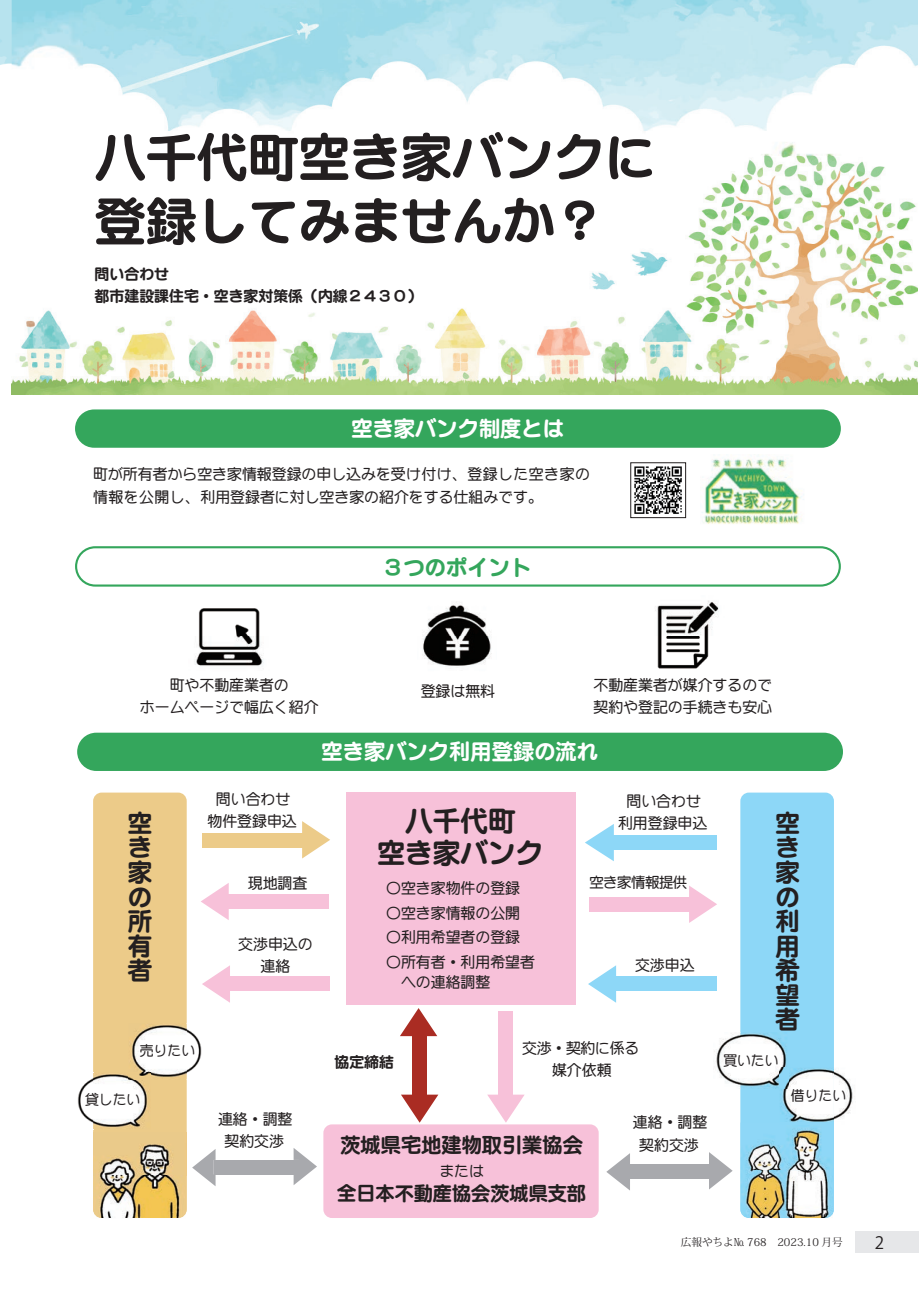
<style>
.page{position:relative;width:919px;height:1289px;background:#fff}
.page>*{position:absolute;margin:0;border:0;box-sizing:border-box;transform-origin:0 0}
.t1{font:51px/63.8px "FG Maru Gothic Ca U";color:#231f20}
.t2{font:27.6px "FG Maru Gothic Ca U";color:#231f20}
.t3{font:24.45px/24.5px "FG Maru Gothic Ca U";color:#231f20;text-align:justify}
.t4{font:21.3px "FG Maru Gothic Ca U";color:#fff}
.t5{font:21.3px "FG Maru Gothic Ca U";color:#34a65c}
.t6{font:20.25px "FG Maru Gothic Ca U";color:#231f20}
.t7{font:19.2px "FG Maru Gothic Ca U";color:#231f20}
.t8{font:16.95px "Koz Go Pr 6 N";color:#231f20}
.t9{font:14.85px/22.4px "FG Maru Gothic Ca M";color:#231f20;text-align:center}
.t10{font:14.85px/22.4px "FG Maru Gothic Ca U";color:#231f20}
.t11{font:14.4px "FG Maru Gothic Ca M";letter-spacing:-.03em;color:#231f20}
.t12{font:13.8px "FG Maru Gothic Ca M";color:#231f20}
.t13{font:10.65px "Koz Min Pr 6 N";color:#231f20}
</style>
<div class="page">
<div style="left:855px;top:1231px;width:63px;height:21px;background:#e6e7e9"></div>
<img style="left:0;top:0;width:917px;height:131px">
<img style="left:12px;top:142px;width:905px;height:252px">
<img style="left:702px;top:459px;width:102px;height:65px">
<div style="left:75px;top:409px;width:765px;height:39px;background:#34a65c;border-radius:19px"></div>
<div style="left:75px;top:546px;width:765px;height:40px;border:2px solid #34a65c;border-radius:19px"></div>
<img style="left:195px;top:608px;width:69px;height:58px">
<div style="left:77px;top:732px;width:765px;height:39px;background:#34a65c;border-radius:19px"></div>
<div style="left:346px;top:792px;width:229px;height:213px;background:#f7c1d9"></div>
<div style="left:93px;top:792px;width:94px;height:425px;background:#eccb89;border-radius:9px"></div>
<div style="left:740px;top:792px;width:93px;height:425px;background:#8dd7f7;border-radius:9px"></div>
<div style="left:323px;top:1124px;width:275px;height:93px;background:#f7c1d9;border-radius:9px"></div>
<svg style="left:293px;top:1148px;width:24px;height:37px"></svg>
<div style="left:215px;top:1159px;width:78px;height:15px;background:#a8a9ad"></div>
<svg style="left:192px;top:1149px;width:23px;height:37px"></svg>
<div style="left:293px;top:1159px;width:6px;height:15px;background:#a8a9ad"></div>
<svg style="left:201px;top:883px;width:28px;height:37px"></svg>
<div style="left:226px;top:893px;width:103px;height:15px;background:#f7c1d9"></div>
<svg style="left:202px;top:965px;width:28px;height:37px"></svg>
<div style="left:228px;top:976px;width:102px;height:14px;background:#f7c1d9"></div>
<svg style="left:302px;top:821px;width:28px;height:37px"></svg>
<div style="left:202px;top:833px;width:102px;height:14px;background:#eccb89"></div>
<svg style="left:585px;top:824px;width:28px;height:37px"></svg>
<div style="left:611px;top:835px;width:106px;height:14px;background:#8dd7f7"></div>
<svg style="left:689px;top:886px;width:28px;height:37px"></svg>
<div style="left:589px;top:897px;width:102px;height:14px;background:#f7c1d9"></div>
<svg style="left:588px;top:965px;width:28px;height:37px"></svg>
<div style="left:614px;top:976px;width:102px;height:14px;background:#8dd7f7"></div>
<div style="left:630px;top:1164px;width:79px;height:14px;background:#a8a9ad"></div>
<svg style="left:606px;top:1153px;width:24px;height:37px"></svg>
<svg style="left:487px;top:1094px;width:37px;height:28px"></svg>
<div style="left:498px;top:1011px;width:14px;height:85px;background:#f7c1d9"></div>
<svg style="left:401px;top:1094px;width:37px;height:28px"></svg>
<svg style="left:400px;top:1008px;width:37px;height:28px"></svg>
<div style="left:412px;top:1027px;width:14px;height:69px;background:#aa2c23"></div>
<img style="left:100px;top:1144px;width:73px;height:30px">
<img style="left:93px;top:1174px;width:94px;height:43px">
<img style="left:833px;top:1123px;width:1px;height:90px">
<img style="left:767px;top:1217px;width:37px;height:1px">
<img style="left:740px;top:1122px;width:93px;height:95px">
<svg style="left:709px;top:1152px;width:23px;height:37px"></svg>
<img style="left:714px;top:1032px;width:72px;height:56px">
<img style="left:781px;top:1067px;width:72px;height:55px">
<img style="left:779px;top:1122px;width:54px;height:1px">
<img style="left:779px;top:1067px;width:9px;height:21px">
<img style="left:77px;top:1072px;width:70px;height:57px">
<img style="left:132px;top:1023px;width:70px;height:56px">
<img style="left:129px;top:1072px;width:22px;height:7px">
<img style="left:634px;top:466px;width:48px;height:48px">
<div style="left:630px;top:462px;width:55px;height:56px;border:1px solid #231f20"></div>
<img style="left:422px;top:601px;width:70px;height:65px">
<img style="left:655px;top:600px;width:64px;height:69px">
<h1 class="t1" style="left:95px;top:125px;width:563px">八千代町空き家バンクに登録してみませんか?</h1>
<p class="t10" style="left:95px;top:263px;width:329px">問い合わせ<br>都市建設課住宅・空き家対策係（内線２４３０(</p>
<h3 class="t4" style="left:351px;top:418px;width:214px">空き家バンク制度とは</h3>
<p class="t9" style="left:93px;top:463px;width:498px;text-align:left">町が所有者から空き家情報登録の申し込みを受け付け、登録した空き家の情報を公開し、利用登録者に対し空き家の紹介をする仕組みです。</p>
<h3 class="t5" style="left:382px;top:557px;width:150px">３つのポイント</h3>
<p class="t9" style="left:140px;top:673px;width:180px">町や不動産業者の<br>ホームページで幅広く紹介</p>
<p class="t9" style="left:593px;top:673px;width:180px">不動産業者が媒介するので</p>
<p class="t9" style="left:420px;top:680px;width:76px">登録は無料</p>
<p class="t9" style="left:593px;top:696px;width:180px">契約や登記の手続きも安心</p>
<h3 class="t4" style="left:321px;top:741px;width:278px">空き家バンク利用登録の流れ</h3>
<p class="t9" style="left:207px;top:787px;width:91px">問い合わせ物件登録申込</p>
<p class="t9" style="left:618px;top:789px;width:91px">問い合わせ利用登録申込</p>
<h3 class="t3" style="left:128px;top:811px;width:26px">空き家の所有者</h3>
<h2 class="t2" style="left:405px;top:807px;width:112px">八千代町</h2>
<h3 class="t3" style="left:775px;top:811px;width:26px">空き家の利用希望者</h3>
<h2 class="t2" style="left:377px;top:839px;width:167px">空き家バンク</h2>
<p class="t9" style="left:386px;top:876px;width:150px;line-height:24.5px;text-align:left">〇空き家物件の登録〇空き家情報の公開〇利用希望者の登録〇所有者・利用希望者</p>
<p class="t9" style="left:386px;top:970px;width:106px">　への連絡調整</p>
<p class="t11" style="left:589px;top:875px;width:99px">空き家情報提供</p>
<p class="t9" style="left:248px;top:872px;width:61px">現地調査</p>
<p class="t9" style="left:238px;top:932px;width:76px">交渉申込の連絡</p>
<p class="t9" style="left:635px;top:953px;width:61px">交渉申込</p>
<p class="t12" style="left:140px;top:1043px;width:57px">売りたい</p>
<p class="t12" style="left:85px;top:1092px;width:57px">貸したい</p>
<p class="t10" style="left:334px;top:1050px;width:61px">協定締結</p>
<p class="t9" style="left:522px;top:1036px;width:118px">交渉・契約に係る</p>
<p class="t9" style="left:552px;top:1059px;width:61px">媒介依頼</p>
<p class="t9" style="left:209px;top:1107px;width:84px">連絡・調整　契約交渉</p>
<p class="t9" style="left:624px;top:1111px;width:84px">連絡・調整　契約交渉</p>
<h3 class="t6" style="left:340px;top:1134px;width:244px">茨城県宅地建物取引業協会</h3>
<p class="t9" style="left:439px;top:1159px;width:46px">または</p>
<p class="t7" style="left:337px;top:1183px;width:250px">全日本不動産協会茨城県支部</p>
<p class="t12" style="left:723px;top:1053px;width:57px">買いたい</p>
<p class="t12" style="left:790px;top:1088px;width:57px">借りたい</p>
<p class="t13" style="left:680px;top:1236px;width:164px">広報やちよ№ 768　2023.10 月号</p>
<p class="t8" style="left:874px;top:1232px;width:11px">2</p>
</div>
